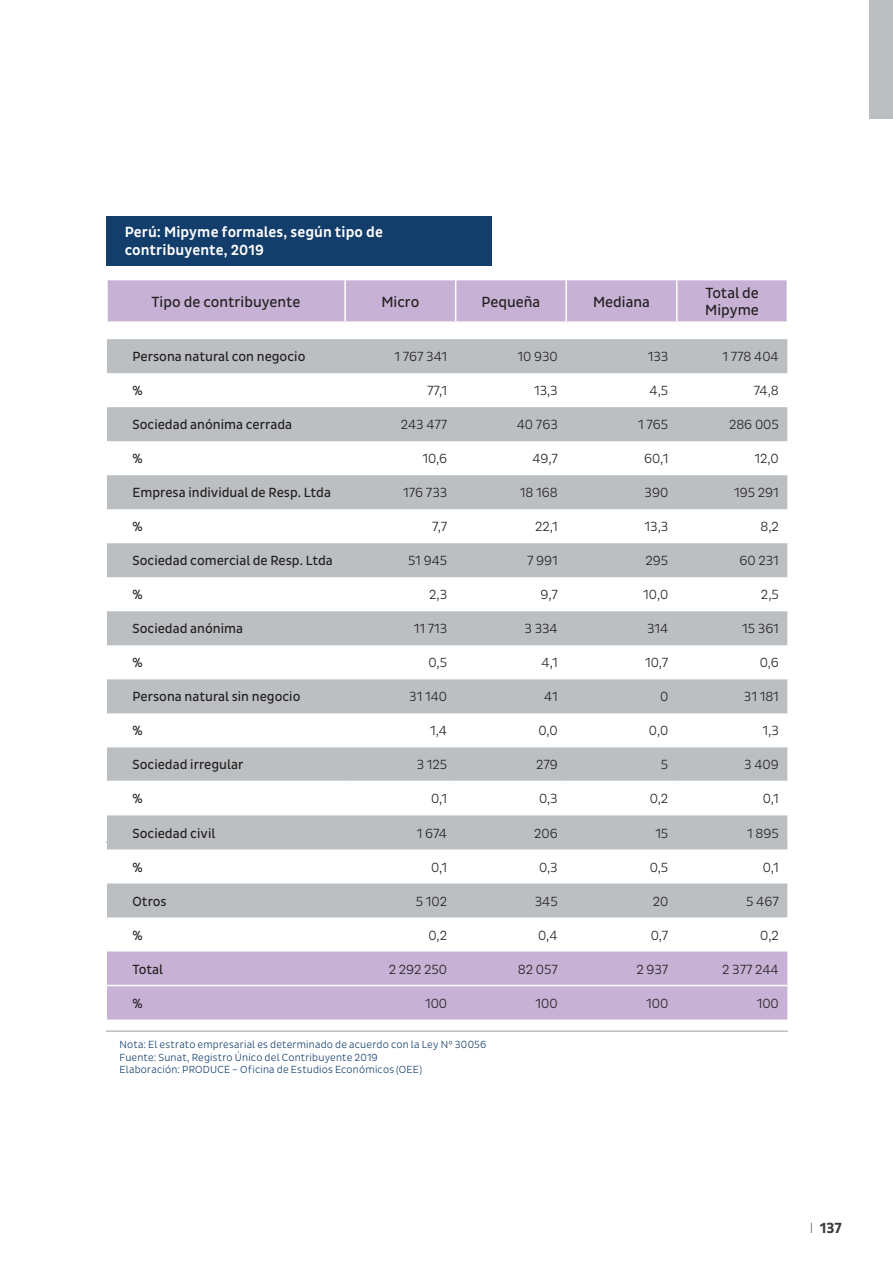
<style>
.page{position:relative;width:893px;height:1263px;background:#fff}
.page>*{position:absolute;margin:0;border:0;box-sizing:border-box;transform-origin:0 0}
.t1{font:500 15px "Pluto Sans Cond";letter-spacing:.005em;color:#fff}
.Cabeza{font:15px "Pluto Sans Cond";color:#231f20}
.Texto_centro{font:15px "Pluto Sans Cond";color:#231f20}
.t2{font:700 15px "Pluto Sans Cond";color:#3e3e3f}
.Texto_derecha_-2{font:300 13.5px "Pluto Sans Cond";color:#231f20}
.Izquierda{font:13.5px "Pluto Sans Cond";color:#231f20}
.t3{font:300 10.5px/12.6px "Pluto Sans Cond";letter-spacing:.02em;color:#133e6b}
.s1{font-family:"Pluto Sans Cond Ex";font-weight:300}
</style>
<div class="page">
<div style="left:869px;top:0;width:24px;height:119px;background:#bcbfc1"></div>
<div style="left:106px;top:216px;width:386px;height:49px;background:#133e6b"></div>
<hr style="left:106px;top:842px;width:682px;height:1px;background:#57585a">
<svg style="left:107px;top:280px;width:680px;height:739px;fill:#c7b2d5"></svg>
<svg style="left:107px;top:339px;width:680px;height:578px;fill:#bcbfc1"></svg>
<hr style="left:106px;top:280px;width:2px;height:41px;background:#fff">
<hr style="left:344px;top:280px;width:2px;height:41px;background:#fff">
<hr style="left:455px;top:280px;width:1px;height:41px;background:#fff">
<hr style="left:565px;top:280px;width:2px;height:41px;background:#fff">
<hr style="left:676px;top:280px;width:2px;height:41px;background:#fff">
<hr style="left:106px;top:321px;width:239px;height:2px;background:#fff">
<hr style="left:345px;top:321px;width:111px;height:2px;background:#fff">
<hr style="left:456px;top:321px;width:110px;height:2px;background:#fff">
<hr style="left:566px;top:321px;width:111px;height:2px;background:#fff">
<hr style="left:677px;top:321px;width:111px;height:2px;background:#fff">
<hr style="left:107px;top:781px;width:238px;height:1px;background:#fff">
<hr style="left:345px;top:781px;width:111px;height:1px;background:#fff">
<hr style="left:456px;top:781px;width:110px;height:1px;background:#fff">
<hr style="left:566px;top:781px;width:111px;height:1px;background:#fff">
<hr style="left:677px;top:781px;width:110px;height:1px;background:#fff">
<hr style="left:107px;top:985px;width:238px;height:1px;background:#fff">
<hr style="left:345px;top:985px;width:111px;height:1px;background:#fff">
<hr style="left:456px;top:985px;width:110px;height:1px;background:#fff">
<hr style="left:566px;top:985px;width:111px;height:1px;background:#fff">
<hr style="left:677px;top:985px;width:110px;height:1px;background:#fff">
<hr style="left:106px;top:1031px;width:682px;height:1px;background:#57585a">
<p class="t1" style="left:125px;top:223px;width:260px">Perú: Mipyme formales, según tipo de</p>
<p class="t1" style="left:125px;top:241px;width:141px">contribuyente, 2019</p>
<p class="Texto_centro" style="left:152px;top:293px;width:150px">Tipo de contribuyente</p>
<p class="Cabeza" style="left:381px;top:293px;width:39px">Micro</p>
<p class="Cabeza" style="left:482px;top:293px;width:60px">Pequeña</p>
<p class="Cabeza" style="left:593px;top:293px;width:58px">Mediana</p>
<p class="Cabeza" style="left:705px;top:285px;width:55px">Total de</p>
<p class="Cabeza" style="left:705px;top:301px;width:55px">Mipyme</p>
<p class="Izquierda" style="left:133px;top:349px;width:174px">Persona natural con negocio</p>
<p class="Texto_derecha_-2" style="left:394px;top:349px;width:54px">1 767 341</p>
<p class="Texto_derecha_-2" style="left:517px;top:349px;width:42px">10 930</p>
<p class="Texto_derecha_-2" style="left:648px;top:349px;width:22px">133</p>
<p class="Texto_derecha_-2" style="left:722px;top:349px;width:58px">1 778 404</p>
<p class="Izquierda" style="left:133px;top:383px;width:12px">%</p>
<p class="Texto_derecha_-2" style="left:427px;top:383px;width:21px">77,1</p>
<p class="Texto_derecha_-2" style="left:534px;top:383px;width:25px">13,3</p>
<p class="Texto_derecha_-2" style="left:649px;top:383px;width:20px">4,5</p>
<p class="Texto_derecha_-2" style="left:754px;top:383px;width:27px">74,8</p>
<p class="Izquierda" style="left:133px;top:417px;width:161px">Sociedad anónima cerrada</p>
<p class="Texto_derecha_-2" style="left:401px;top:417px;width:48px">243 477</p>
<p class="Texto_derecha_-2" style="left:517px;top:417px;width:43px">40 763</p>
<p class="Texto_derecha_-2" style="left:638px;top:417px;width:32px">1 765</p>
<p class="Texto_derecha_-2" style="left:729px;top:417px;width:51px">286 005</p>
<p class="Izquierda" style="left:133px;top:451px;width:12px">%</p>
<p class="Texto_derecha_-2" style="left:422px;top:451px;width:26px">10,6</p>
<p class="Texto_derecha_-2" style="left:532px;top:451px;width:27px">49,7</p>
<p class="Texto_derecha_-2" style="left:644px;top:451px;width:26px">60,1</p>
<p class="Texto_derecha_-2" style="left:755px;top:451px;width:26px">12,0</p>
<p class="Izquierda" style="left:133px;top:485px;width:200px">Empresa individual de Resp. Ltda</p>
<p class="Texto_derecha_-2" style="left:403px;top:485px;width:45px">176 733</p>
<p class="Texto_derecha_-2" style="left:520px;top:485px;width:39px">18 168</p>
<p class="Texto_derecha_-2" style="left:645px;top:485px;width:25px">390</p>
<p class="Texto_derecha_-2" style="left:734px;top:485px;width:46px">195 291</p>
<p class="Izquierda" style="left:133px;top:519px;width:12px">%</p>
<p class="Texto_derecha_-2" style="left:432px;top:519px;width:16px">7,7</p>
<p class="Texto_derecha_-2" style="left:535px;top:519px;width:24px">22,1</p>
<p class="Texto_derecha_-2" style="left:645px;top:519px;width:25px">13,3</p>
<p class="Texto_derecha_-2" style="left:760px;top:519px;width:20px">8,2</p>
<p class="Izquierda" style="left:133px;top:553px;width:202px">Sociedad comercial de Resp. Ltda</p>
<p class="Texto_derecha_-2" style="left:408px;top:553px;width:41px">51 945</p>
<p class="Texto_derecha_-2" style="left:527px;top:553px;width:32px">7 991</p>
<p class="Texto_derecha_-2" style="left:646px;top:553px;width:24px">295</p>
<p class="Texto_derecha_-2" style="left:739px;top:553px;width:41px">60 231</p>
<p class="Izquierda" style="left:133px;top:587px;width:12px">%</p>
<p class="Texto_derecha_-2" style="left:429px;top:587px;width:19px">2,3</p>
<p class="Texto_derecha_-2" style="left:541px;top:587px;width:19px">9,7</p>
<p class="Texto_derecha_-2" style="left:643px;top:587px;width:26px">10,0</p>
<p class="Texto_derecha_-2" style="left:761px;top:587px;width:19px">2,5</p>
<p class="Izquierda" style="left:133px;top:621px;width:112px">Sociedad anónima</p>
<p class="Texto_derecha_-2" style="left:414px;top:621px;width:35px">11 713</p>
<p class="Texto_derecha_-2" style="left:524px;top:621px;width:35px">3 334</p>
<p class="Texto_derecha_-2" style="left:647px;top:621px;width:23px">314</p>
<p class="Texto_derecha_-2" style="left:742px;top:621px;width:38px">15 361</p>
<p class="Izquierda" style="left:133px;top:655px;width:12px">%</p>
<p class="Texto_derecha_-2" style="left:429px;top:655px;width:20px">0,5</p>
<p class="Texto_derecha_-2" style="left:541px;top:655px;width:18px">4,1</p>
<p class="Texto_derecha_-2" style="left:645px;top:655px;width:25px">10,7</p>
<p class="Texto_derecha_-2" style="left:760px;top:655px;width:21px">0,6</p>
<p class="Izquierda" style="left:133px;top:689px;width:169px">Persona natural sin negocio</p>
<p class="Texto_derecha_-2" style="left:409px;top:689px;width:39px">31 140</p>
<p class="Texto_derecha_-2" style="left:544px;top:689px;width:15px">41</p>
<p class="Texto_derecha_-2" style="left:660px;top:689px;width:10px">0</p>
<p class="Texto_derecha_-2" style="left:744px;top:689px;width:36px">31 181</p>
<p class="Izquierda" style="left:133px;top:723px;width:12px">%</p>
<p class="Texto_derecha_-2" style="left:430px;top:723px;width:19px">1,4</p>
<p class="Texto_derecha_-2" style="left:538px;top:723px;width:21px">0,0</p>
<p class="Texto_derecha_-2" style="left:649px;top:723px;width:21px">0,0</p>
<p class="Texto_derecha_-2" style="left:763px;top:723px;width:18px">1,3</p>
<p class="Izquierda" style="left:133px;top:757px;width:112px">Sociedad irregular</p>
<p class="Texto_derecha_-2" style="left:417px;top:757px;width:32px">3 125</p>
<p class="Texto_derecha_-2" style="left:536px;top:757px;width:23px">279</p>
<p class="Texto_derecha_-2" style="left:661px;top:757px;width:9px">5</p>
<p class="Texto_derecha_-2" style="left:744px;top:757px;width:36px">3 409</p>
<p class="Izquierda" style="left:133px;top:791px;width:12px">%</p>
<p class="Texto_derecha_-2" style="left:431px;top:791px;width:18px">0,1</p>
<p class="Texto_derecha_-2" style="left:539px;top:791px;width:20px">0,3</p>
<p class="Texto_derecha_-2" style="left:650px;top:791px;width:20px">0,2</p>
<p class="Texto_derecha_-2" style="left:763px;top:791px;width:18px">0,1</p>
<p class="Izquierda" style="left:133px;top:825px;width:84px">Sociedad civil</p>
<p class="Texto_derecha_-2" style="left:417px;top:825px;width:32px">1 674</p>
<p class="Texto_derecha_-2" style="left:534px;top:825px;width:25px">206</p>
<p class="Texto_derecha_-2" style="left:655px;top:825px;width:14px">15</p>
<p class="Texto_derecha_-2" style="left:747px;top:825px;width:33px">1 895</p>
<p class="Izquierda" style="left:133px;top:859px;width:12px">%</p>
<p class="Texto_derecha_-2" style="left:431px;top:859px;width:18px">0,1</p>
<p class="Texto_derecha_-2" style="left:539px;top:859px;width:20px">0,3</p>
<p class="Texto_derecha_-2" style="left:650px;top:859px;width:20px">0,5</p>
<p class="Texto_derecha_-2" style="left:763px;top:859px;width:18px">0,1</p>
<p class="Izquierda" style="left:133px;top:893px;width:36px">Otros</p>
<p class="Texto_derecha_-2" style="left:416px;top:893px;width:33px">5 102</p>
<p class="Texto_derecha_-2" style="left:535px;top:893px;width:24px">345</p>
<p class="Texto_derecha_-2" style="left:653px;top:893px;width:17px">20</p>
<p class="Texto_derecha_-2" style="left:746px;top:893px;width:34px">5 467</p>
<p class="Izquierda" style="left:133px;top:927px;width:12px">%</p>
<p class="Texto_derecha_-2" style="left:429px;top:927px;width:20px">0,2</p>
<p class="Texto_derecha_-2" style="left:538px;top:927px;width:21px">0,4</p>
<p class="Texto_derecha_-2" style="left:651px;top:927px;width:19px">0,7</p>
<p class="Texto_derecha_-2" style="left:760px;top:927px;width:20px">0,2</p>
<p class="Izquierda" style="left:133px;top:961px;width:32px">Total</p>
<p class="Texto_derecha_-2" style="left:389px;top:961px;width:60px">2 292 250</p>
<p class="Texto_derecha_-2" style="left:518px;top:961px;width:41px">82 057</p>
<p class="Texto_derecha_-2" style="left:636px;top:961px;width:33px">2 937</p>
<p class="Texto_derecha_-2" style="left:722px;top:961px;width:58px">2 377 244</p>
<p class="Izquierda" style="left:133px;top:995px;width:12px">%</p>
<p class="Texto_derecha_-2" style="left:425px;top:995px;width:24px">100</p>
<p class="Texto_derecha_-2" style="left:536px;top:995px;width:24px">100</p>
<p class="Texto_derecha_-2" style="left:646px;top:995px;width:24px">100</p>
<p class="Texto_derecha_-2" style="left:757px;top:995px;width:24px">100</p>
<p class="t3" style="left:120px;top:1038px;width:368px">Nota: El estrato empresarial es determinado de acuerdo con la Ley N° 30056<br>Fuente: Sunat, Registro Único del Contribuyente 2019<br>Elaboración: PRODUCE – Oficina de Estudios Económicos (OEE)</p>
<p class="t2" style="left:810px;top:1220px;width:33px"><span class="s1">I</span> 137</p>
</div>
